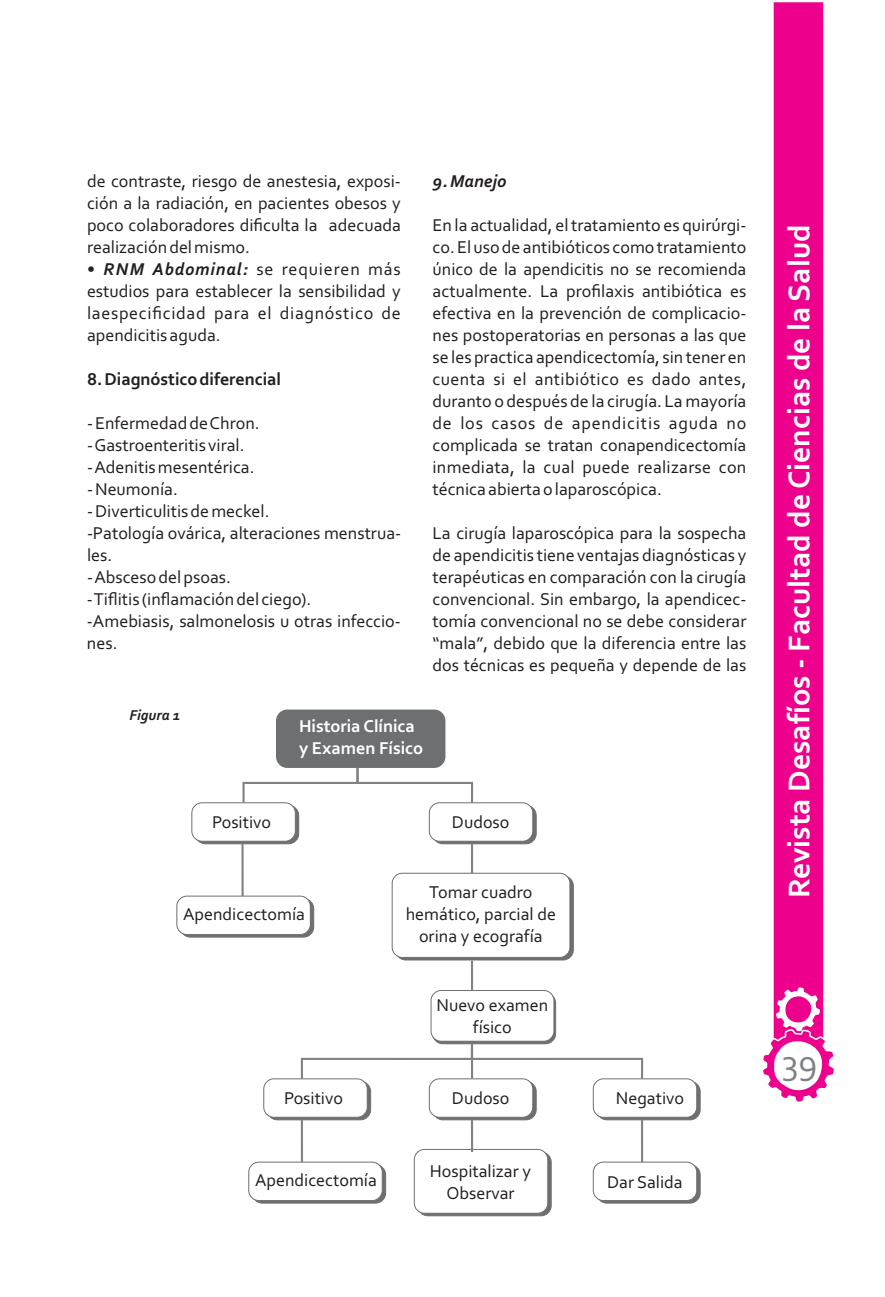
<style>
.page{position:relative;width:885px;height:1297px;background:#fff}
.page>*{position:absolute;margin:0;border:0;box-sizing:border-box;transform-origin:0 0}
.t1{font:36px "Corbel";color:#808285}
.t2{font:700 31.5px "Corbel";color:#fff}
.t3{font:18px/21.9px "Corbel";color:#231f20;text-align:justify}
.t4{font:700 18px/21.9px "Corbel";color:#fff}
.t5{font:700 18px "Corbel";color:#231f20}
.t6{font:italic 700 18px "Corbel";color:#231f20}
.t7{font:italic 700 15px "Corbel";color:#231f20}
.s1{font-weight:700;font-style:italic}
</style>
<div class="page">
<div style="left:276px;top:709px;width:169px;height:59px;background:#6d6f71;border-radius:11px"></div>
<div style="left:432px;top:993px;width:123px;height:51px;background:#757779;border:1px solid #6d6f71;border-radius:10px"></div>
<div style="left:431px;top:990px;width:123px;height:51px;background:#fff;border:1px solid #6d6f71;border-radius:10px"></div>
<div style="left:180px;top:898px;width:134px;height:39px;background:#6d6f71;border:1px solid #6d6f71;border-radius:10px"></div>
<div style="left:177px;top:896px;width:133px;height:39px;background:#fff;border:1px solid #6d6f71;border-radius:10px"></div>
<div style="left:395px;top:876px;width:178px;height:84px;background:#6d6f71;border:1px solid #6d6f71;border-radius:10px"></div>
<div style="left:392px;top:873px;width:178px;height:84px;background:#fff;border:1px solid #6d6f71;border-radius:10px"></div>
<div style="left:195px;top:805px;width:104px;height:39px;background:#757779;border:1px solid #6d6f71;border-radius:10px"></div>
<div style="left:192px;top:803px;width:103px;height:38px;background:#fff;border:1px solid #6d6f71;border-radius:10px"></div>
<div style="left:432px;top:805px;width:104px;height:39px;background:#757779;border:1px solid #6d6f71;border-radius:10px"></div>
<div style="left:429px;top:803px;width:104px;height:38px;background:#fff;border:1px solid #6d6f71;border-radius:10px"></div>
<div style="left:267px;top:1081px;width:104px;height:39px;background:#757779;border:1px solid #6d6f71;border-radius:10px"></div>
<div style="left:263px;top:1079px;width:104px;height:38px;background:#fff;border:1px solid #6d6f71;border-radius:10px"></div>
<div style="left:432px;top:1081px;width:104px;height:39px;background:#757779;border:1px solid #6d6f71;border-radius:10px"></div>
<div style="left:429px;top:1079px;width:104px;height:38px;background:#fff;border:1px solid #6d6f71;border-radius:10px"></div>
<svg style="left:596px;top:1081px;width:104px;height:39px"></svg>
<div style="left:593px;top:1079px;width:103px;height:38px;background:#fff;border:1px solid #6d6f71;border-radius:10px"></div>
<div style="left:252px;top:1164px;width:134px;height:39px;background:#6d6f71;border:1px solid #6d6f71;border-radius:10px"></div>
<div style="left:248px;top:1162px;width:134px;height:39px;background:#fff;border:1px solid #6d6f71;border-radius:10px"></div>
<svg style="left:596px;top:1164px;width:104px;height:39px"></svg>
<div style="left:593px;top:1162px;width:103px;height:39px;background:#fff;border:1px solid #6d6f71;border-radius:10px"></div>
<div style="left:417px;top:1152px;width:134px;height:64px;background:#757779;border:1px solid #6d6f71;border-radius:10px"></div>
<div style="left:414px;top:1149px;width:134px;height:64px;background:#fff;border:1px solid #6d6f71;border-radius:10px"></div>
<svg style="left:241px;top:766px;width:233px;height:39px"></svg>
<hr style="left:241px;top:844px;width:3px;height:52px;background:#808285">
<hr style="left:471px;top:844px;width:2px;height:29px;background:#808285">
<hr style="left:471px;top:960px;width:2px;height:30px;background:#808285">
<svg style="left:300px;top:1042px;width:344px;height:39px"></svg>
<hr style="left:471px;top:1049px;width:2px;height:29px;background:#808285">
<hr style="left:301px;top:1120px;width:2px;height:42px;background:#808285">
<hr style="left:471px;top:1120px;width:2px;height:32px;background:#808285">
<hr style="left:641px;top:1120px;width:2px;height:42px;background:#808285">
<svg style="left:763px;top:2px;width:71px;height:1100px;fill:#ec008c"></svg>
<p class="t3" style="left:87px;top:172px;width:315px">de contraste, riesgo de anestesia, exposi‐ ción a la radiación, en pacientes obesos y poco colaboradores dificulta la adecuada realización del mismo.</p>
<p class="t3" style="left:87px;top:260px;width:315px">• <span class="s1">RNM Abdominal:</span> se requieren más estudios para establecer la sensibilidad y laespecificidad para el diagnóstico de apendicitis aguda.</p>
<p class="t5" style="left:87px;top:371px;width:195px">8. Diagnóstico diferencial</p>
<p class="t3" style="left:87px;top:413px;width:315px;text-align:left">‐ Enfermedad de Chron.<br>‐ Gastroenteritis viral.<br>‐ Adenitis mesentérica.<br>‐ Neumonía.<br>‐ Diverticulitis de meckel.<br>‐Patología ovárica, alteraciones menstrua‐ les.<br>‐ Absceso del psoas.<br>‐ Tiflitis (inflamación del ciego). ‐Amebiasis, salmonelosis u otras infeccio‐ nes.</p>
<p class="t6" style="left:432px;top:174px;width:75px">9. Manejo</p>
<p class="t3" style="left:432px;top:216px;width:315px">En la actualidad, el tratamiento es quirúrgi‐ co. El uso de antibióticos como tratamiento único de la apendicitis no se recomienda actualmente. La profilaxis antibiótica es efectiva en la prevención de complicacio‐ nes postoperatorias en personas a las que se les practica apendicectomía, sin tener en cuenta si el antibiótico es dado antes, duranto o después de la cirugía. La mayoría de los casos de apendicitis aguda no complicada se tratan conapendicectomía inmediata, la cual puede realizarse con técnica abierta o laparoscópica.</p>
<p class="t3" style="left:432px;top:523px;width:315px">La cirugía laparoscópica para la sospecha de apendicitis tiene ventajas diagnósticas y terapéuticas en comparación con la cirugía convencional. Sin embargo, la apendicec‐ tomía convencional no se debe considerar “mala”, debido que la diferencia entre las dos técnicas es pequeña y depende de las</p>
<p class="t7" style="left:129px;top:709px;width:52px">Figura 1</p>
<p class="t4" style="left:299px;top:717px;width:126px">Historia Clínica y Examen Físico</p>
<p class="t3" style="left:212px;top:812px;width:60px">Positivo</p>
<p class="t3" style="left:452px;top:813px;width:59px">Dudoso</p>
<p class="t3" style="left:183px;top:904px;width:123px">Apendicectomía</p>
<p class="t3" style="left:405px;top:882px;width:152px;text-align:center">Tomar cuadro hemático, parcial de orina y ecografía</p>
<p class="t3" style="left:436px;top:995px;width:113px;text-align:center">Nuevo examen físico</p>
<p class="t3" style="left:284px;top:1088px;width:60px">Positivo</p>
<p class="t3" style="left:452px;top:1089px;width:59px">Dudoso</p>
<p class="t3" style="left:616px;top:1089px;width:70px">Negativo</p>
<p class="t3" style="left:430px;top:1161px;width:103px;text-align:center">Hospitalizar y<br>Observar</p>
<p class="t3" style="left:255px;top:1170px;width:123px">Apendicectomía</p>
<p class="t3" style="left:607px;top:1172px;width:77px">Dar Salida</p>
<h2 class="t2" style="left:785px;top:898px;width:675px;rotate:-90deg">Revista Desafíos ‐ Facultad de Ciencias de la Salud</h2>
<h1 class="t1" style="left:782px;top:1047px;width:37px">39</h1>
</div>
